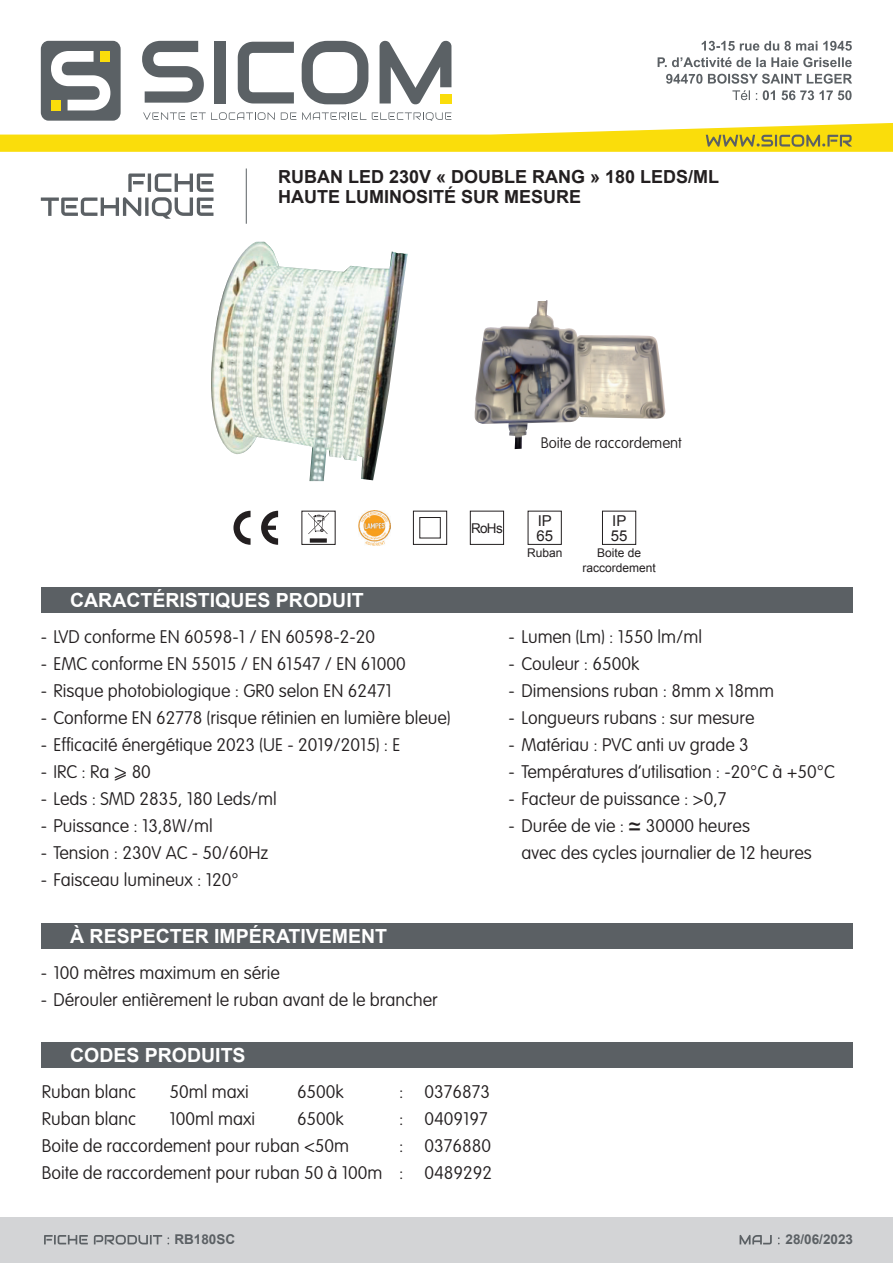
<style>
.page{position:relative;width:893px;height:1263px;background:#fff}
.page>*{position:absolute;margin:0;border:0;box-sizing:border-box;transform-origin:0 0}
.t1{font:700 19.5px "Arial";color:#fff}
.t2{font:100 18px/27px "VAG Rounded Std";color:#231f20;text-align:right}
.t3{font:700 18px/19.5px "Arial";color:#231f20}
.t4{font:100 15px "VAG Rounded Std";color:#231f20}
.t5{font:15px/15px "Arial";color:#231f20}
.t6{font:700 13.5px "Arial";color:#5b6064}
.t7{font:13.5px "Arial";color:#231f20}
.t8{font:12px/14.4px "Arial";color:#231f20;text-align:center}
.s1{font-family:"Cambria Math";font-weight:400}
.s2{font-family:"Arial Unicode MS";font-weight:400;font-size:22.5px}
</style>
<div class="page">
<div style="left:0;top:1217px;width:893px;height:46px;background:#d3d4d6"></div>
<svg style="left:740px;top:1235px;width:40px;height:9px"></svg>
<svg style="left:41px;top:173px;width:172px;height:46px"></svg>
<div style="left:41px;top:587px;width:811px;height:25px;background:#5b6064"></div>
<svg style="left:0;top:41px;width:893px;height:111px"></svg>
<hr style="left:246px;top:168px;width:1px;height:56px;background:#5b6064">
<svg style="left:44px;top:1235px;width:125px;height:9px"></svg>
<img style="left:474px;top:300px;width:192px;height:149px">
<div style="left:41px;top:923px;width:811px;height:25px;background:#5b6064"></div>
<div style="left:41px;top:1042px;width:811px;height:25px;background:#5b6064"></div>
<img style="left:211px;top:242px;width:197px;height:239px">
<svg style="left:233px;top:511px;width:45px;height:34px"></svg>
<svg style="left:308px;top:513px;width:21px;height:30px"></svg>
<div style="left:602px;top:511px;width:34px;height:34px;border:1px solid #231f20"></div>
<div style="left:528px;top:511px;width:34px;height:34px;border:1px solid #231f20"></div>
<div style="left:413px;top:511px;width:34px;height:34px;border:1px solid #231f20"></div>
<div style="left:419px;top:517px;width:22px;height:21px;border:1px solid #231f20"></div>
<div style="left:470px;top:511px;width:34px;height:34px;border:1px solid #231f20"></div>
<img style="left:359px;top:510px;width:31px;height:35px">
<p class="t3" style="left:278px;top:167px;width:443px">RUBAN LED 230V « DOUBLE RANG » 180 LEDS/ML<br>HAUTE LUMINOSITÉ SUR MESURE</p>
<p class="t4" style="left:541px;top:434px;width:143px">Boite de raccordement</p>
<p class="t1" style="left:70px;top:586px;width:295px">CARACTÉRISTIQUES PRODUIT</p>
<p class="t2" style="left:41px;top:624px;width:336px">- LVD conforme EN 60598-1 / EN 60598-2-20</p>
<p class="t2" style="left:41px;top:651px;width:366px">- EMC conforme EN 55015 / EN 61547 / EN 61000</p>
<p class="t2" style="left:41px;top:678px;width:352px">- Risque photobiologique : GR0 selon EN 62471</p>
<p class="t2" style="left:41px;top:705px;width:411px">- Conforme EN 62778 (risque rétinien en lumière bleue)</p>
<p class="t2" style="left:41px;top:732px;width:361px">- Efficacité énergétique 2023 (UE - 2019/2015) : E</p>
<p class="t2" style="left:41px;top:759px;width:112px">- IRC : Ra <span class="s1">⩾</span> 80</p>
<p class="t2" style="left:41px;top:786px;width:237px">- Leds : SMD 2835, 180 Leds/ml</p>
<p class="t2" style="left:41px;top:813px;width:173px">- Puissance : 13,8W/ml</p>
<p class="t2" style="left:41px;top:840px;width:229px">- Tension : 230V AC - 50/60Hz</p>
<p class="t2" style="left:41px;top:867px;width:199px">- Faisceau lumineux : 120°</p>
<p class="t1" style="left:70px;top:922px;width:319px">À RESPECTER IMPÉRATIVEMENT</p>
<p class="t2" style="left:41px;top:960px;width:240px">- 100 mètres maximum en série</p>
<p class="t2" style="left:41px;top:987px;width:398px">- Dérouler entièrement le ruban avant de le brancher</p>
<p class="t1" style="left:70px;top:1041px;width:177px">CODES PRODUITS</p>
<p class="t7" style="left:471px;top:519px;width:33px">RoHs</p>
<p class="t5" style="left:536px;top:513px;width:18px">IP<br>65</p>
<p class="t5" style="left:611px;top:513px;width:18px">IP<br>55</p>
<p class="t8" style="left:527px;top:546px;width:37px">Ruban</p>
<p class="t8" style="left:582px;top:546px;width:75px">Boite de raccordement</p>
<p class="t2" style="left:509px;top:624px;width:195px">- Lumen (Lm) : 1550 lm/ml</p>
<p class="t2" style="left:509px;top:651px;width:132px">- Couleur : 6500k</p>
<p class="t2" style="left:509px;top:678px;width:267px">- Dimensions ruban : 8mm x 18mm</p>
<p class="t2" style="left:509px;top:705px;width:247px">- Longueurs rubans : sur mesure</p>
<p class="t2" style="left:509px;top:732px;width:242px">- Matériau : PVC anti uv grade 3</p>
<p class="t2" style="left:509px;top:759px;width:328px">- Températures d’utilisation : -20°C à +50°C</p>
<p class="t2" style="left:509px;top:786px;width:219px">- Facteur de puissance : &gt;0,7</p>
<p class="t2" style="left:521px;top:813px;width:292px;text-align:left;text-indent:-13px">- Durée de vie : <span class="s2">≃</span> 30000 heures<br>avec des cycles journalier de 12 heures</p>
<p class="t2" style="left:42px;top:1079px;width:96px">Ruban blanc</p>
<p class="t2" style="left:169px;top:1079px;width:81px">50ml maxi</p>
<p class="t2" style="left:297px;top:1079px;width:48px">6500k</p>
<p class="t2" style="left:399px;top:1079px;width:93px">: 0376873</p>
<p class="t2" style="left:42px;top:1106px;width:96px">Ruban blanc</p>
<p class="t2" style="left:169px;top:1106px;width:87px">100ml maxi</p>
<p class="t2" style="left:297px;top:1106px;width:48px">6500k</p>
<p class="t2" style="left:399px;top:1106px;width:90px">: 0409197</p>
<p class="t2" style="left:42px;top:1133px;width:309px">Boite de raccordement pour ruban &lt;50m</p>
<p class="t2" style="left:42px;top:1133px;width:452px">: 0376880<br>Boite de raccordement pour ruban 50 à 100m : 0489292</p>
<p class="t6" style="left:174px;top:1230px;width:62px">RB180SC</p>
<p class="t6" style="left:785px;top:1230px;width:69px">28/06/2023</p>
</div>
